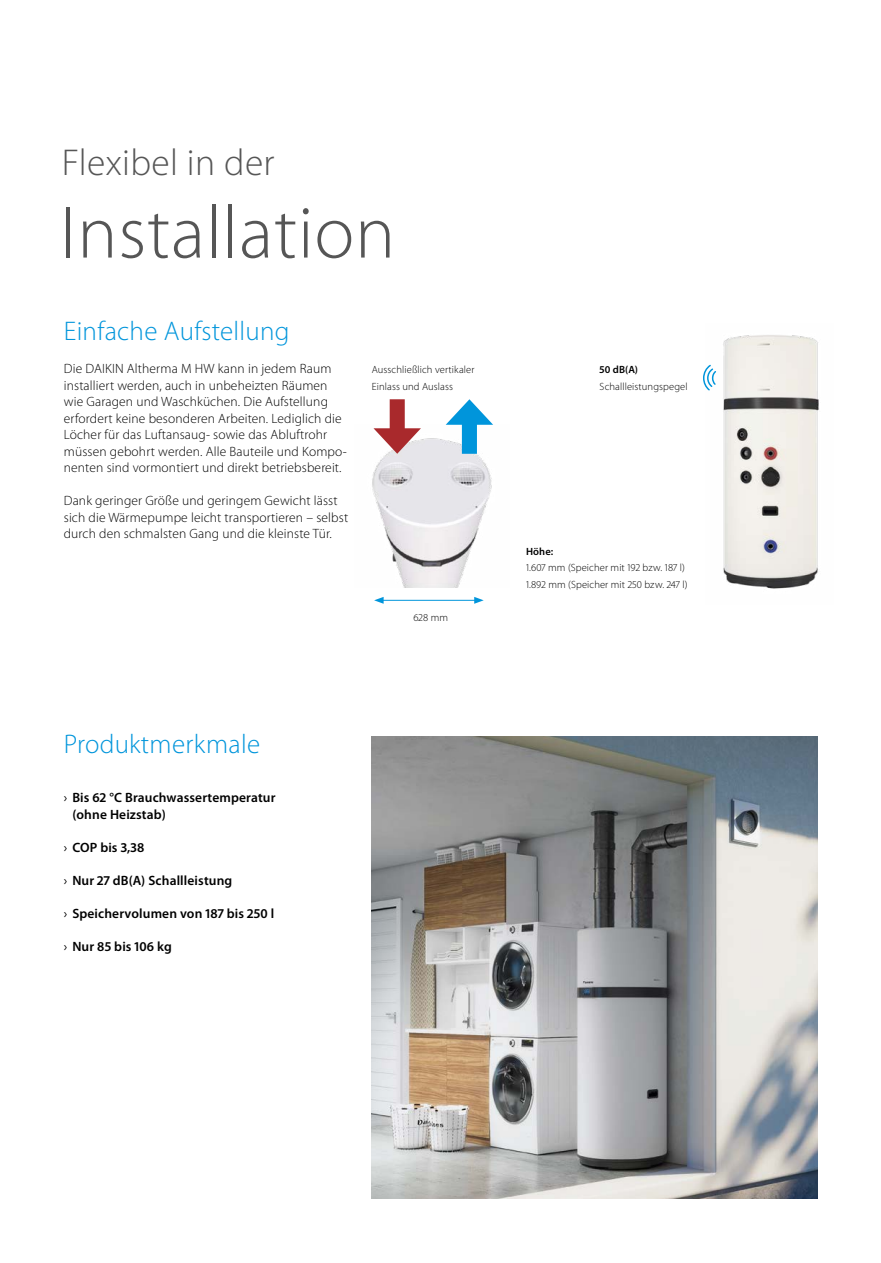
<style>
.page{position:relative;width:881px;height:1263px;background:#fff}
.page>*{position:absolute;margin:0;border:0;box-sizing:border-box;transform-origin:0 0}
.t1{font:300 75px "Myriad Pro";letter-spacing:.01em;color:#565656}
.t2{font:300 37.5px "Myriad Pro";letter-spacing:.01em;color:#565656}
.t3{font:300 27px "Myriad Pro";letter-spacing:.01em;color:#0095db}
.t4{font:300 13.5px/16.5px "Myriad Pro";letter-spacing:.01em;color:#000}
.t5{font:600 13.5px/16.5px "Myriad Pro";letter-spacing:.01em;color:#000}
.t6{font:300 10.5px/16.5px "Myriad Pro";letter-spacing:.01em;color:#000}
.t7{font:600 10.5px "Myriad Pro";letter-spacing:.01em;color:#000}
.s1{font-weight:400}
</style>
<div class="page">
<img style="left:372px;top:424px;width:120px;height:164px">
<div style="left:389px;top:399px;width:15px;height:39px;background:#a9292c"></div>
<svg style="left:373px;top:428px;width:48px;height:26px"></svg>
<div style="left:461px;top:415px;width:16px;height:39px;background:#0095db"></div>
<svg style="left:445px;top:399px;width:48px;height:26px"></svg>
<hr style="left:381px;top:600px;width:95px;height:1px;background:#0095db">
<svg style="left:374px;top:597px;width:9px;height:7px"></svg>
<svg style="left:474px;top:597px;width:9px;height:7px"></svg>
<img style="left:723px;top:335px;width:96px;height:254px">
<svg style="left:703px;top:364px;width:14px;height:27px"></svg>
<img style="left:372px;top:736px;width:444px;height:462px">
<h2 class="t2" style="left:62px;top:140px;width:214px">Flexibel in der</h2>
<h1 class="t1" style="left:60px;top:187px;width:337px">Installation</h1>
<h3 class="t3" style="left:64px;top:315px;width:227px">Einfache Aufstellung</h3>
<p class="t4" style="left:64px;top:360px;width:284px">Die DAIKIN Altherma M HW kann in jedem Raum installiert werden, auch in unbeheizten Räumen wie Garagen und Waschküchen. Die Aufstellung erfordert keine besonderen Arbeiten. Lediglich die Löcher für das Luftansaug- sowie das Abluftrohr müssen gebohrt werden. Alle Bauteile und Kompo&shy;nenten sind vormontiert und direkt betriebsbereit.</p>
<p class="t4" style="left:64px;top:492px;width:286px">Dank geringer Größe und geringem Gewicht lässt sich die Wärmepumpe leicht transportieren – selbst durch den schmalsten Gang und die kleinste Tür.</p>
<p class="t6" style="left:371px;top:361px;width:104px">Ausschließlich vertikaler<br>Einlass und Auslass</p>
<p class="t6" style="left:413px;top:609px;width:36px">628 mm</p>
<h3 class="t3" style="left:64px;top:727px;width:198px">Produktmerkmale</h3>
<p class="t5" style="left:72px;top:789px;width:204px;text-indent:-9px"><span class="s1">›</span> Bis 62 °C Brauchwassertemperatur (ohne Heizstab)</p>
<p class="t5" style="left:64px;top:838px;width:82px"><span class="s1">›</span> COP bis 3,38</p>
<p class="t5" style="left:64px;top:871px;width:170px"><span class="s1">›</span> Nur 27 dB(A) Schallleistung</p>
<p class="t5" style="left:64px;top:904px;width:212px"><span class="s1">›</span> Speichervolumen von 187 bis 250 l</p>
<p class="t5" style="left:64px;top:937px;width:110px"><span class="s1">›</span> Nur 85 bis 106 kg</p>
<p class="t7" style="left:599px;top:363px;width:40px">50 dB(A)</p>
<p class="t6" style="left:599px;top:378px;width:89px">Schallleistungspegel</p>
<p class="t7" style="left:526px;top:544px;width:29px">Höhe:</p>
<p class="t6" style="left:526px;top:559px;width:163px">1.607 mm (Speicher mit 192 bzw. 187 l)<br>1.892 mm (Speicher mit 250 bzw. 247 l)</p>
</div>
